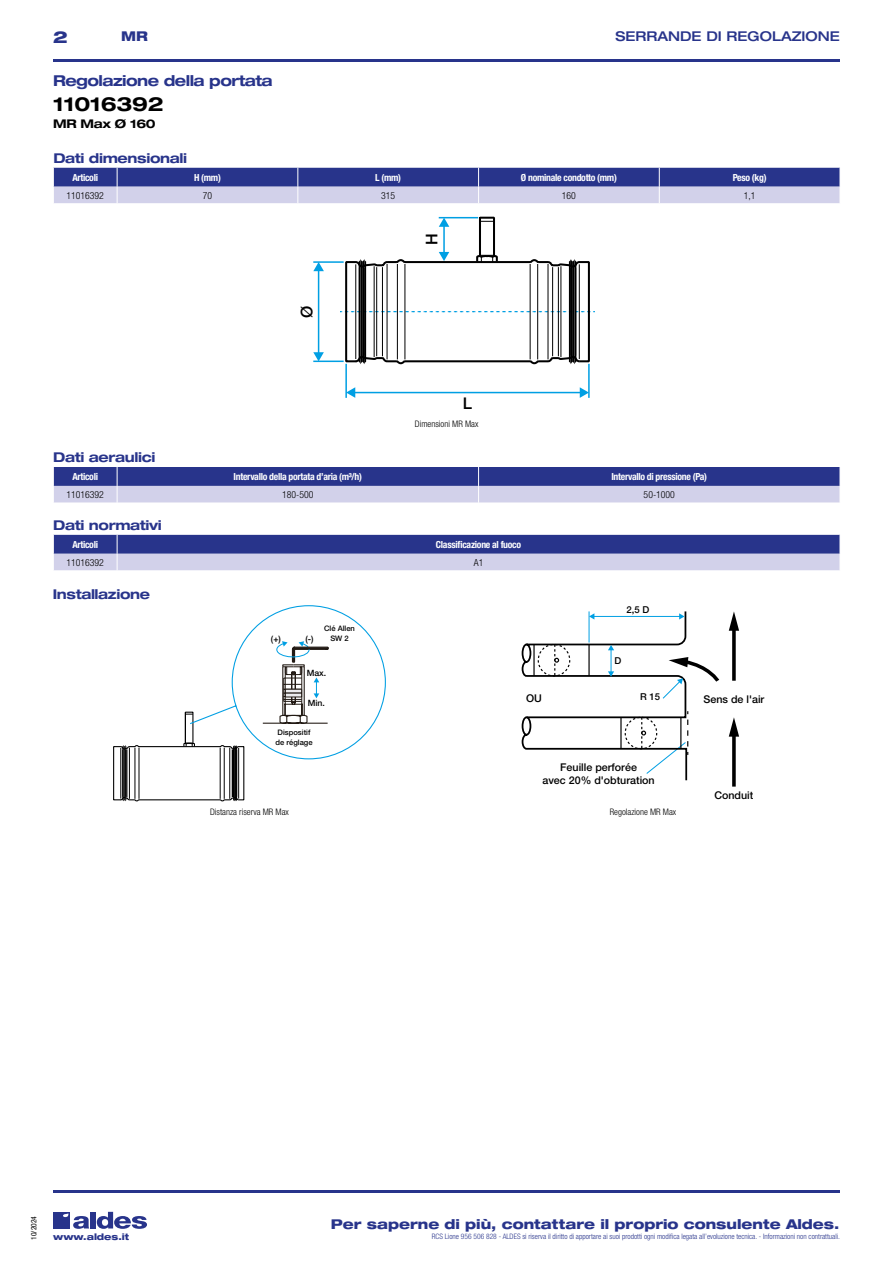
<style>
.page{position:relative;width:893px;height:1263px;background:#fff}
.page>*{position:absolute;margin:0;border:0;box-sizing:border-box;transform-origin:0 0}
.t1{font:700 expanded 19.5px "Helvetica Neue LT Std";letter-spacing:-.01em;color:#000}
.t2{font:800 expanded 16.5px "Helvetica Neue LT Std";color:#28348b}
.t3{font:500 16.2px "Helvetica Neue";color:#000}
.t4{font:700 expanded 15px "Helvetica Neue LT Std";letter-spacing:-.035em;color:#28348b}
.t5{font:700 expanded 13.5px "Helvetica Neue LT Std";letter-spacing:-.025em;color:#28348b}
.t6{font:800 expanded 13.5px "Helvetica Neue LT Std";color:#28348b}
.t7{font:500 expanded 13.5px "Helvetica Neue LT Std";color:#28348b}
.t8{font:800 expanded 13.5px "Helvetica Neue LT Std";color:#28348b;scale:.95 1}
.t9{font:700 expanded 12px "Helvetica Neue LT Std";letter-spacing:-.025em;color:#000}
.t10{font:500 10.65px/12.9px "Helvetica Neue";color:#000;text-align:center}
.t11{font:700 condensed 9.75px "Helvetica Neue LT Std";letter-spacing:-.03em;color:#fff}
.t12{font:300 condensed 9.75px "Helvetica Neue";color:#000}
.t13{font:500 9.45px "Helvetica Neue";color:#000}
.t14{font:300 condensed 9px "Helvetica Neue LT Std";color:#000}
.t15{font:800 expanded 9px "Helvetica Neue LT Std";color:#28348b}
.t16{font:500 8.7px "Helvetica Neue";color:#000}
.t17{font:500 7.65px/9.1px "Helvetica Neue";color:#000}
.t18{font:300 condensed 7.5px "Helvetica Neue LT Std";color:#28348b}
.t19{font:condensed 7.5px "Helvetica Neue LT Std";color:#000}
</style>
<div class="page">
<div style="left:53px;top:1212px;width:17px;height:16px;background:#28348b"></div>
<div style="left:90px;top:1212px;width:6px;height:16px;background:#28348b"></div>
<svg style="left:97px;top:1212px;width:50px;height:17px"></svg>
<svg style="left:63px;top:1213px;width:26px;height:16px"></svg>
<hr style="left:53px;top:59px;width:787px;height:2px;background:#28348b">
<hr style="left:53px;top:1190px;width:787px;height:2px;background:#28348b">
<svg style="left:53px;top:168px;width:787px;height:35px;background:#797fb8"></svg>
<hr style="left:588px;top:364px;width:2px;height:34px;background:#009fe3">
<hr style="left:345px;top:364px;width:2px;height:34px;background:#009fe3">
<hr style="left:318px;top:270px;width:1px;height:84px;background:#009fe3">
<svg style="left:313px;top:263px;width:11px;height:8px"></svg>
<svg style="left:313px;top:352px;width:11px;height:9px"></svg>
<hr style="left:354px;top:392px;width:227px;height:1px;background:#009fe3">
<svg style="left:346px;top:387px;width:9px;height:11px"></svg>
<svg style="left:580px;top:387px;width:9px;height:11px"></svg>
<hr style="left:313px;top:261px;width:31px;height:2px;background:#009fe3">
<hr style="left:313px;top:361px;width:31px;height:1px;background:#009fe3">
<svg style="left:340px;top:217px;width:255px;height:148px"></svg>
<svg style="left:53px;top:467px;width:787px;height:36px;background:#7a80b8"></svg>
<svg style="left:53px;top:535px;width:787px;height:36px;background:#7b81b9"></svg>
<svg style="left:113px;top:605px;width:273px;height:196px"></svg>
<svg style="left:732px;top:631px;width:4px;height:50px"></svg>
<svg style="left:729px;top:611px;width:10px;height:20px"></svg>
<svg style="left:732px;top:737px;width:4px;height:50px"></svg>
<svg style="left:729px;top:717px;width:10px;height:20px"></svg>
<svg style="left:522px;top:611px;width:198px;height:170px"></svg>
<h2 class="t2" style="left:53px;top:26px;width:16px">2</h2>
<h3 class="t8" style="left:121px;top:28px;width:30px">MR</h3>
<h3 class="t7" style="left:615px;top:28px;width:226px">SERRANDE DI REGOLAZIONE</h3>
<h3 class="t4" style="left:53px;top:71px;width:221px">Regolazione della portata</h3>
<h1 class="t1" style="left:53px;top:92px;width:112px">11016392</h1>
<p class="t9" style="left:53px;top:116px;width:104px">MR Max Ø 160</p>
<h3 class="t5" style="left:53px;top:150px;width:135px">Dati dimensionali</h3>
<p class="t11" style="left:72px;top:171px;width:27px">Articoli</p>
<p class="t11" style="left:194px;top:171px;width:28px">H (mm)</p>
<p class="t11" style="left:375px;top:171px;width:27px">L (mm)</p>
<p class="t11" style="left:521px;top:171px;width:98px">Ø nominale condotto (mm)</p>
<p class="t11" style="left:733px;top:171px;width:35px">Peso (kg)</p>
<p class="t12" style="left:67px;top:190px;width:39px">11016392</p>
<p class="t12" style="left:203px;top:190px;width:11px">70</p>
<p class="t12" style="left:381px;top:190px;width:16px">315</p>
<p class="t12" style="left:562px;top:190px;width:16px">160</p>
<p class="t12" style="left:744px;top:190px;width:13px">1,1</p>
<h3 class="t3" style="left:422px;top:245px;width:13px;rotate:-90deg">H</h3>
<h3 class="t3" style="left:297px;top:318px;width:14px;rotate:-90deg">Ø</h3>
<h3 class="t3" style="left:463px;top:394px;width:11px">L</h3>
<p class="t14" style="left:415px;top:418px;width:65px">Dimensioni MR Max</p>
<h3 class="t5" style="left:53px;top:448px;width:104px">Dati aeraulici</h3>
<p class="t11" style="left:72px;top:471px;width:27px">Articoli</p>
<p class="t11" style="left:234px;top:471px;width:130px">Intervallo della portata d’aria (m³/h)</p>
<p class="t11" style="left:611px;top:471px;width:97px">Intervallo di pressione (Pa)</p>
<p class="t12" style="left:67px;top:489px;width:39px">11016392</p>
<p class="t12" style="left:282px;top:489px;width:33px">180-500</p>
<p class="t12" style="left:644px;top:489px;width:33px">50-1000</p>
<h3 class="t5" style="left:53px;top:517px;width:110px">Dati normativi</h3>
<p class="t11" style="left:72px;top:538px;width:27px">Articoli</p>
<p class="t11" style="left:436px;top:538px;width:87px">Classificazione al fuoco</p>
<p class="t12" style="left:66px;top:557px;width:39px">11016392</p>
<p class="t12" style="left:474px;top:557px;width:11px">A1</p>
<h3 class="t5" style="left:53px;top:586px;width:99px">Installazione</h3>
<p class="t16" style="left:271px;top:634px;width:12px">(+)</p>
<p class="t16" style="left:305px;top:634px;width:10px">(-)</p>
<p class="t13" style="left:627px;top:604px;width:24px">2,5 D</p>
<p class="t17" style="left:324px;top:624px;width:32px;text-align:center">Clé Allen<br>SW 2</p>
<p class="t16" style="left:307px;top:667px;width:21px">Max.</p>
<p class="t16" style="left:308px;top:698px;width:19px">Min.</p>
<p class="t17" style="left:276px;top:728px;width:39px">Dispositif de réglage</p>
<p class="t13" style="left:614px;top:655px;width:8px">D</p>
<p class="t13" style="left:640px;top:691px;width:21px">R 15</p>
<p class="t10" style="left:526px;top:692px;width:17px">OU</p>
<p class="t10" style="left:703px;top:693px;width:62px">Sens de l'air</p>
<p class="t10" style="left:542px;top:761px;width:114px">Feuille perforée<br>avec 20% d'obturation</p>
<p class="t10" style="left:714px;top:789px;width:40px">Conduit</p>
<p class="t14" style="left:210px;top:807px;width:80px">Distanza riserva MR Max</p>
<p class="t14" style="left:610px;top:807px;width:68px">Regolazione MR Max</p>
<p class="t19" style="left:29px;top:1240px;width:25px;rotate:-90deg">10/2024</p>
<h3 class="t6" style="left:331px;top:1215px;width:510px">Per saperne di più, contattare il proprio consulente Aldes.</h3>
<p class="t15" style="left:53px;top:1231px;width:78px">www.aldes.it</p>
<p class="t18" style="left:432px;top:1232px;width:410px">RCS Lione 956 506 828 - ALDES si riserva il diritto di apportare ai suoi prodotti ogni modifica legata all’evoluzione tecnica. - Informazioni non contrattuali.</p>
</div>
